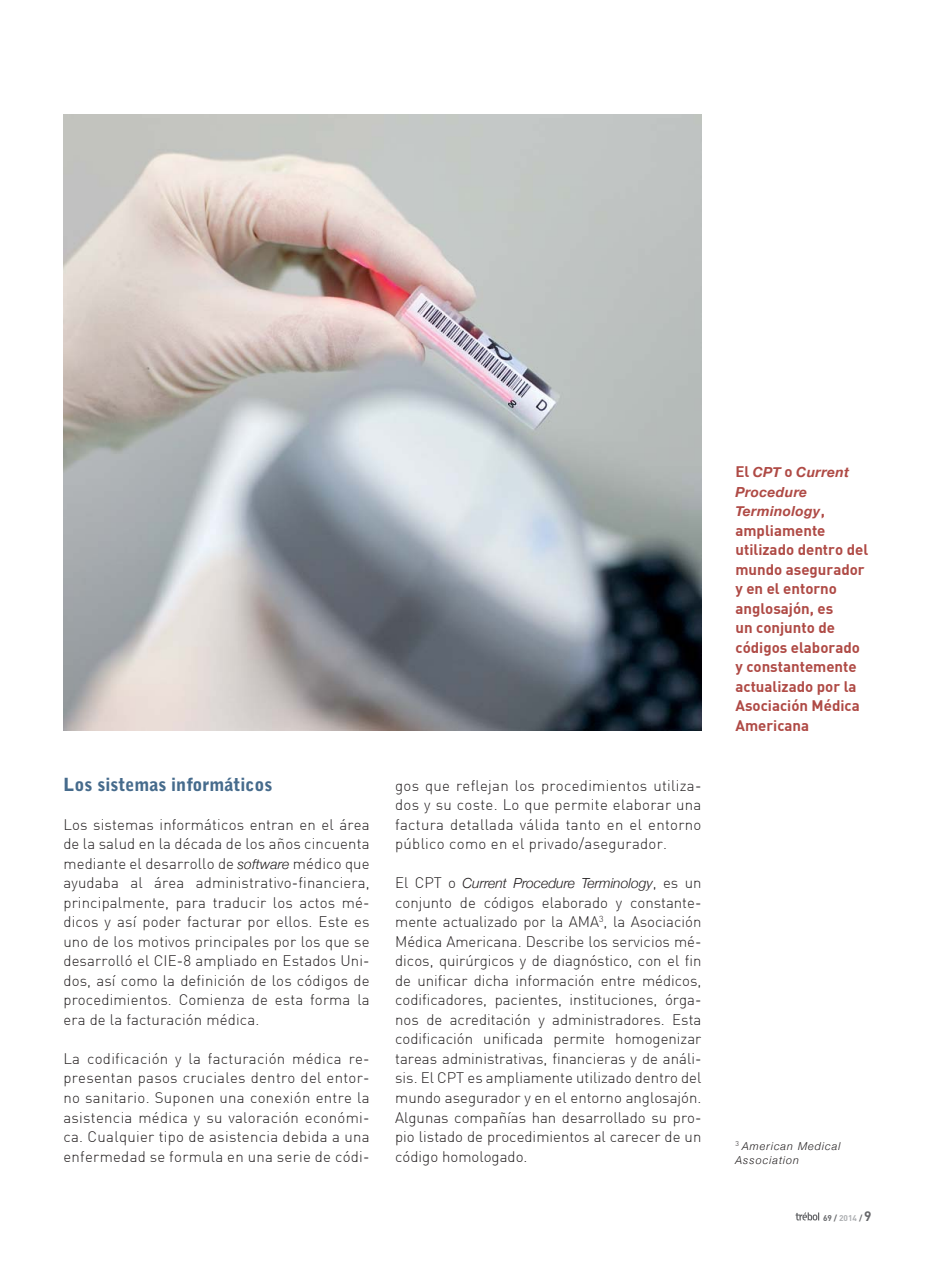
<style>
.page{position:relative;width:935px;height:1263px;background:#fff}
.page>*{position:absolute;margin:0;border:0;box-sizing:border-box;transform-origin:0 0}
.t1{font:900 18px "Bell Gothic Std";color:#466b8c}
.t2{font:300 15px/19.5px "DIN";letter-spacing:.015em;color:#231f20;text-align:justify}
.t3{font:700 15px/19.5px "DIN";color:#af4a45}
.t4{font:italic 300 13.8px "Helvetica Neue";color:#231f20}
.t5{font:italic 700 13.8px/19.5px "Helvetica Neue";letter-spacing:.03em;color:#af4a45}
.t6{font:italic 300 10.8px/13.2px "Helvetica Neue";letter-spacing:.09em;color:#231f20}
.t7{font:700 8.25px "DIN";color:#67686b}
.s1{font-family:"Helvetica Neue";font-style:italic;font-size:13.8px}
.s2{font-family:"DIN";font-style:normal;font-size:15px}
.s3{color:#aeb0b3}
.s4{font-size:13.5px}
</style>
<div class="page">
<svg style="left:795px;top:1212px;width:24px;height:8px"></svg>
<img style="left:63px;top:114px;width:638px;height:616px">
<p class="t1" style="left:63px;top:775px;width:211px">Los sistemas informáticos</p>
<p class="t2" style="left:63px;top:814px;width:308px">Los sistemas informáticos entran en el área de la salud en la década de los años cincuenta mediante el desarrollo de <span class="s1">software</span> médico que ayudaba al área administrativo-financiera, principalmente, para traducir los actos mé&shy;dicos y así poder facturar por ellos. Este es uno de los motivos principales por los que se desarrolló el CIE-8 ampliado en Estados Uni&shy;dos, así como la definición de los códigos de procedimientos. Comienza de esta forma la era de la facturación médica.</p>
<p class="t2" style="left:63px;top:1048px;width:308px">La codificación y la facturación médica re&shy;presentan pasos cruciales dentro del entor&shy;no sanitario. Suponen una conexión entre la asistencia médica y su valoración económi&shy;ca. Cualquier tipo de asistencia debida a una enfermedad se formula en una serie de códi-</p>
<p class="t2" style="left:395px;top:775px;width:308px">gos que reflejan los procedimientos utiliza&shy;dos y su coste. Lo que permite elaborar una factura detallada válida tanto en el entorno público como en el privado/asegurador.</p>
<p class="t4" style="left:395px;top:875px;width:308px"><span class="s2">El CPT o</span> Current Procedure Terminology<span class="s2">, es un</span></p>
<p class="t2" style="left:395px;top:892px;width:308px">conjunto de códigos elaborado y constante&shy;mente actualizado por la AMA<sup>3</sup>, la Asociación Médica Americana. Describe los servicios mé&shy;dicos, quirúrgicos y de diagnóstico, con el fin de unificar dicha información entre médicos, codificadores, pacientes, instituciones, órga&shy;nos de acreditación y administradores. Esta codificación unificada permite homogenizar tareas administrativas, financieras y de análi&shy;sis. El CPT es ampliamente utilizado dentro del mundo asegurador y en el entorno anglosajón.<br>Algunas compañías han desarrollado su pro&shy;pio listado de procedimientos al carecer de un código homologado.</p>
<p class="t5" style="left:735px;top:462px;width:115px"><span class="s2">El</span> CPT <span class="s2">o</span> Current<br>Procedure<br>Terminology<span class="s2">,</span></p>
<p class="t3" style="left:735px;top:520px;width:134px">ampliamente utilizado dentro del mundo asegurador y en el entorno anglosajón, es<br>un conjunto de códigos elaborado y constantemente actualizado por la<br>Asociación Médica<br>Americana</p>
<p class="t6" style="left:735px;top:1139px;width:106px"><sup>3</sup> American Medical<br>Association</p>
<p class="t7" style="left:823px;top:1211px;width:50px">69 / <span class="s3">2014</span> / <span class="s4">9</span></p>
</div>
